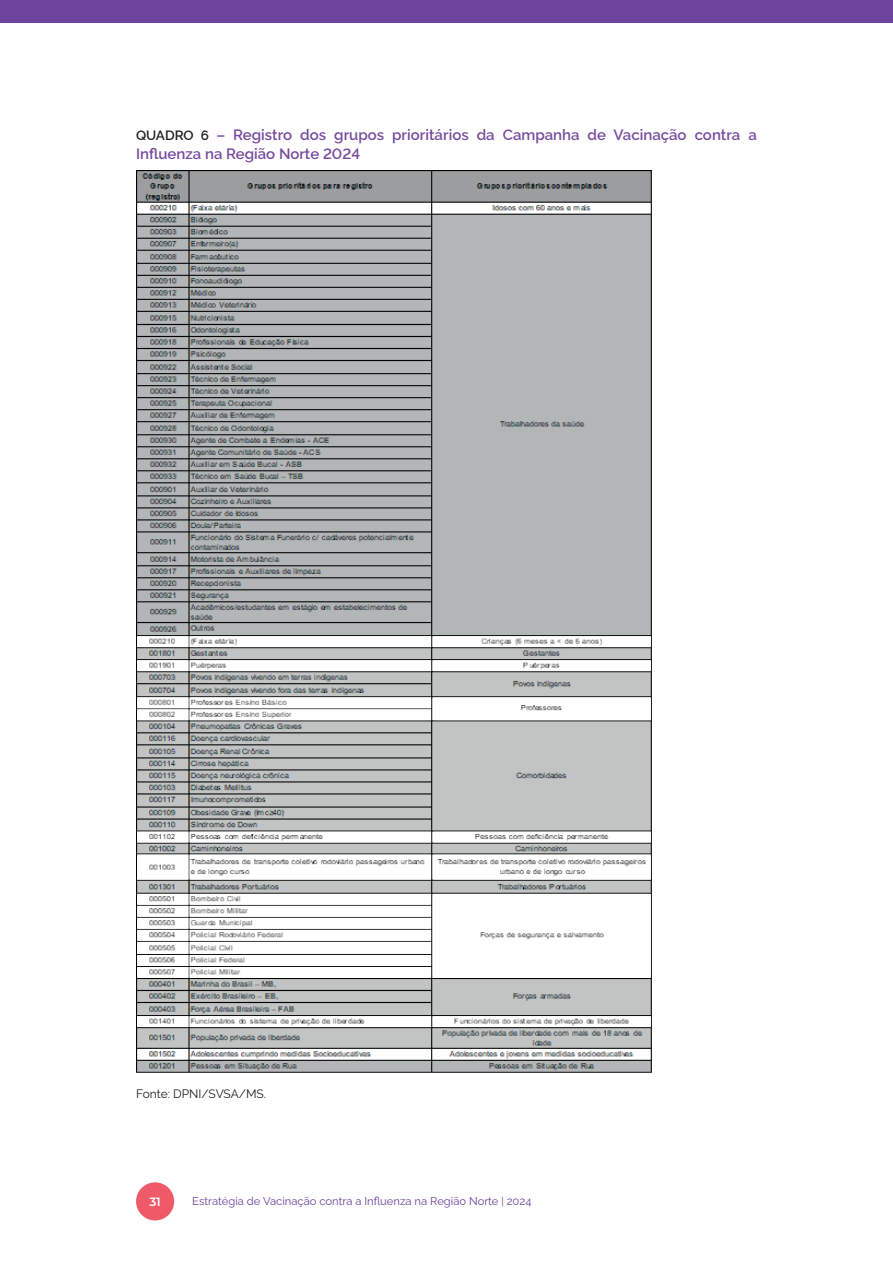
<style>
.page{position:relative;width:893px;height:1263px;background:#fff}
.page>*{position:absolute;margin:0;border:0;box-sizing:border-box;transform-origin:0 0}
.t1{font:600 15px/19.5px "Rawline";color:#774b9e}
.t2{font:12px "Rawline";letter-spacing:-.005em;color:#231f20}
.t3{font:600 12px "Montserrat";color:#fff}
.t4{font:11.25px "Raleway";color:#6c439a}
.s1{font-size:13.5px;color:#231f20}
.s2{font-size:10.5px}
</style>
<div class="page">
<div style="left:136px;top:1182px;width:38px;height:38px;background:#ef5a69;border-radius:50%"></div>
<div style="left:0;top:0;width:893px;height:22px;background:#6c439a"></div>
<img style="left:136px;top:170px;width:516px;height:903px">
<p class="t1" style="left:136px;top:123px;width:622px"><span class="s1">QUADRO 6</span> – Registro dos grupos prioritários da Campanha de Vacinação contra a<br>Influenza na Região Norte 2024</p>
<p class="t2" style="left:136px;top:1084px;width:132px">Fonte: DPNI/SVSA/MS.</p>
<p class="t3" style="left:150px;top:1193px;width:12px">31</p>
<p class="t4" style="left:192px;top:1192px;width:341px">Estratégia de Vacinação contra a Influenza na Região Norte <span class="s2">|</span> 2024</p>
</div>
